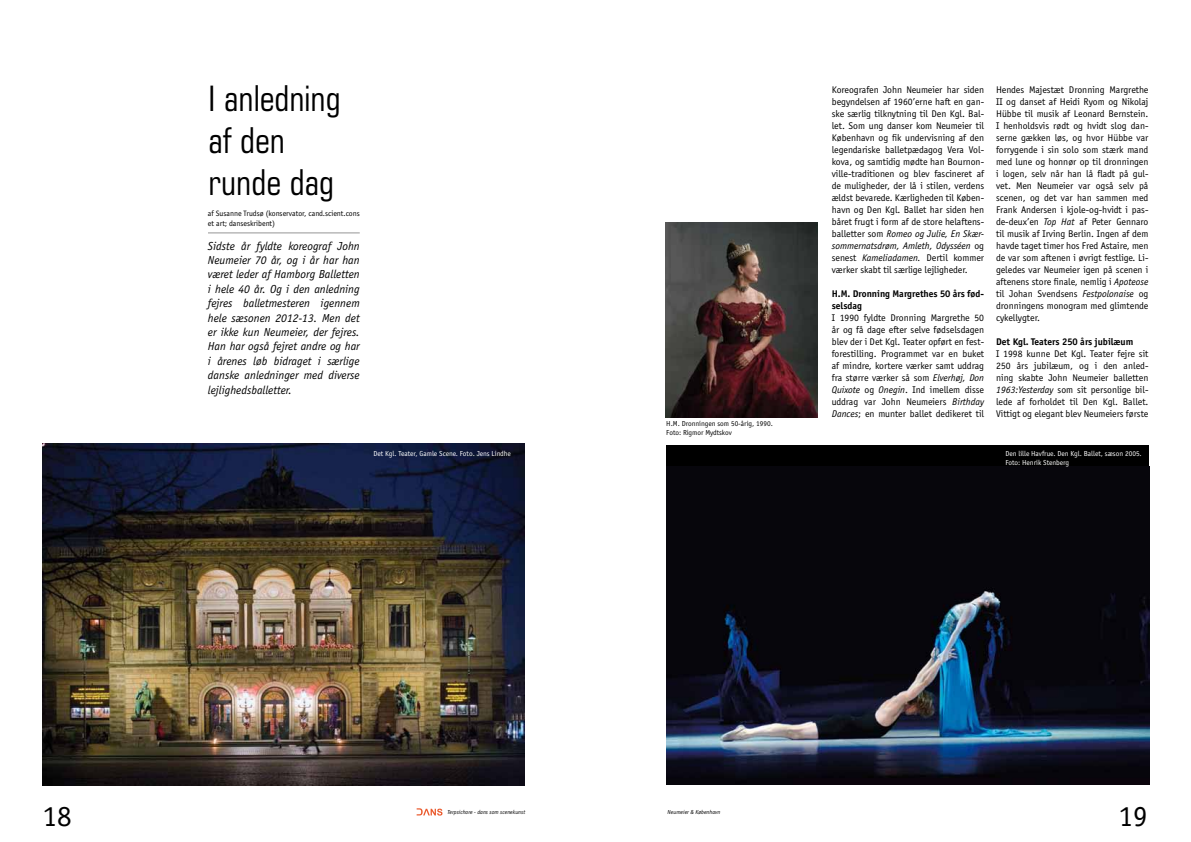
<style>
.page{position:relative;width:1191px;height:842px;background:#fff}
.page>*{position:absolute;margin:0;border:0;box-sizing:border-box;transform-origin:0 0}
.t1{font:condensed 35px/42px "Square 721 BT";color:#000}
.t2{font:30px "Officina Sans";color:#000}
.t3{font:italic 12px/14.4px "Officina Sans";color:#000;text-align:justify}
.t4{font:10px/12px "Officina Sans";color:#000;text-align:justify}
.t5{font:700 10px/12px "Officina Sans";color:#000}
.t6{font:8px/9.6px "Officina Sans";color:#000}
.t7{font:7.5px/9px "Officina Sans";color:#fff}
.t8{font:7.5px/9px "Officina Sans";color:#000}
.t9{font:italic 6px "Officina Sans";color:#000}
.s1{font-style:italic}
</style>
<div class="page">
<svg style="left:416px;top:808px;width:26px;height:7px"></svg>
<hr style="left:208px;top:232px;width:152px;height:1px;background:#000">
<div style="left:666px;top:445px;width:483px;height:339px;background:#000"></div>
<img style="left:666px;top:467px;width:483px;height:317px">
<img style="left:42px;top:444px;width:483px;height:341px">
<img style="left:666px;top:222px;width:151px;height:196px">
<h1 class="t1" style="left:208px;top:77px;width:134px">I anledning af den runde dag</h1>
<p class="t6" style="left:208px;top:209px;width:153px">af Susanne Trudsø (konservator, cand.scient.cons et art; danseskribent)</p>
<p class="t3" style="left:208px;top:239px;width:153px">Sidste år fyldte koreograf John Neumeier 70 år, og i år har han været leder af Hamborg Balletten i hele 40 år. Og i den anledning fejres balletmesteren igennem hele sæsonen 2012-13. Men det er ikke kun Neumeier, der fejres.<br>Han har også fejret andre og har i årenes løb bidraget i særlige danske anledninger med diverse lejlighedsballetter.</p>
<p class="t8" style="left:666px;top:419px;width:108px">H.M. Dronningen som 50-årig, 1990.<br>Foto: Rigmor Mydtskov</p>
<p class="t4" style="left:831px;top:83px;width:154px">Koreografen John Neumeier har siden begyndelsen af 1960’erne haft en gan&shy;ske særlig tilknytning til Den Kgl. Bal&shy;let. Som ung danser kom Neumeier til København og fik undervisning af den legendariske balletpædagog Vera Vol&shy;kova, og samtidig mødte han Bournon&shy;ville-traditionen og blev fascineret af de muligheder, der lå i stilen, verdens ældst bevarede. Kærligheden til Køben&shy;havn og Den Kgl. Ballet har siden hen båret frugt i form af de store helaftens&shy;balletter som <span class="s1">Romeo og Julie, En Skær&shy;sommernatsdrøm, Amleth, Odysséen</span> og senest <span class="s1">Kameliadamen.</span> Dertil kommer værker skabt til særlige lejligheder.</p>
<p class="t5" style="left:831px;top:287px;width:154px">H .M. Dronning Margrethes 50 års fød&shy;selsdag</p>
<p class="t4" style="left:831px;top:311px;width:154px">I 1990 fyldte Dronning Margrethe 50 år og få dage efter selve fødselsdagen blev der i Det Kgl. Teater opført en fest&shy;forestilling. Programmet var en buket af mindre, kortere værker samt uddrag fra større værker så som <span class="s1">Elverhøj, Don Quixote</span> og <span class="s1">Onegin</span>. Ind imellem disse uddrag var John Neumeiers <span class="s1">Birthday Dances</span>; en munter ballet dedikeret til</p>
<p class="t4" style="left:996px;top:83px;width:154px">Hendes Majestæt Dronning Margrethe II og danset af Heidi Ryom og Nikolaj Hübbe til musik af Leonard Bernstein.<br>I henholdsvis rødt og hvidt slog dan&shy;serne gækken løs, og hvor Hübbe var forrygende i sin solo som stærk mand med lune og honnør op til dronningen i logen, selv når han lå fladt på gul&shy;vet. Men Neumeier var også selv på scenen, og det var han sammen med Frank Andersen i kjole-og-hvidt i pas&shy;de-deux’en <span class="s1">Top Hat</span> af Peter Gennaro til musik af Irving Berlin. Ingen af dem havde taget timer hos Fred Astaire, men de var som aftenen i øvrigt festlige. Li&shy;geledes var Neumeier igen på scenen i aftenens store finale, nemlig i <span class="s1">Apoteose </span>til Johan Svendsens <span class="s1">Festpolonaise</span> og dronningens monogram med glimtende cykellygter.</p>
<p class="t5" style="left:996px;top:335px;width:139px">Det Kgl. Teaters 250 års jubilæum</p>
<p class="t4" style="left:996px;top:347px;width:154px">I 1998 kunne Det Kgl. Teater fejre sit 250 års jubilæum, og i den anled&shy;ning skabte John Neumeier balletten <span class="s1">1963:Yesterday</span> som sit personlige bil&shy;lede af forholdet til Den Kgl. Ballet.<br>Vittigt og elegant blev Neumeiers første</p>
<p class="t7" style="left:373px;top:449px;width:139px">Det Kgl. Teater, Gamle Scene. Foto. Jens Lindhe</p>
<p class="t7" style="left:1005px;top:449px;width:138px">Den lille Havfrue. Den Kgl. Ballet, sæson 2005.<br>Foto: Henrik Stenberg</p>
<h2 class="t2" style="left:43px;top:799px;width:31px">18</h2>
<h2 class="t2" style="left:1118px;top:799px;width:31px">19</h2>
<p class="t9" style="left:447px;top:808px;width:79px">Terpsichore - dans som scenekunst</p>
<p class="t9" style="left:667px;top:808px;width:54px">Neumeier &amp; København</p>
</div>
